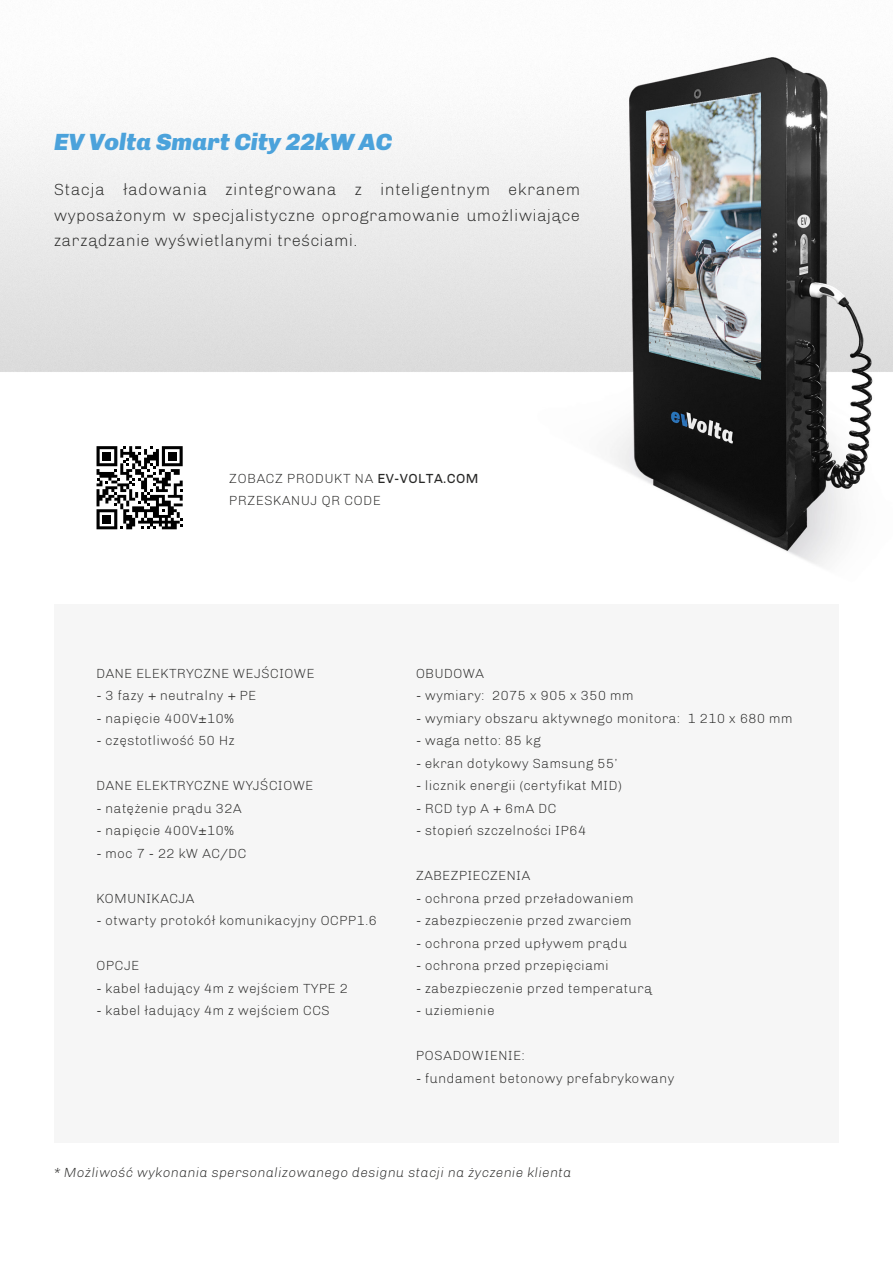
<style>
.page{position:relative;width:893px;height:1263px;background:#fff}
.page>*{position:absolute;margin:0;border:0;box-sizing:border-box;transform-origin:0 0}
.t1{font:italic 900 24px "Chivo";color:#4ba2db}
.t2{font:300 16.5px/25.5px "Chivo";letter-spacing:.02em;color:#282827;text-align:justify}
.t3{font:300 13.5px "Chivo";letter-spacing:.02em;color:#282827}
.t4{font:italic 300 13.5px "Chivo";letter-spacing:.02em;color:#282827}
.s1{font-weight:400}
</style>
<div class="page">
<img style="left:0;top:57px;width:893px;height:509px">
<div style="left:54px;top:605px;width:784px;height:538px;background:#f6f6f6"></div>
<svg style="left:97px;top:446px;width:86px;height:83px"></svg>
<div style="left:102px;top:452px;width:9px;height:8px;background:#000"></div>
<div style="left:168px;top:452px;width:9px;height:8px;background:#000"></div>
<div style="left:102px;top:515px;width:9px;height:9px;background:#000"></div>
<p class="t1" style="left:54px;top:128px;width:340px">EV Volta Smart City 22kW AC</p>
<p class="t2" style="left:54px;top:177px;width:528px">Stacja ładowania zintegrowana z inteligentnym ekranem wyposażonym w specjalistyczne oprogramowanie umożliwiające zarządzanie wyświetlanymi treściami.</p>
<p class="t3" style="left:229px;top:470px;width:251px">ZOBACZ PRODUKT NA <span class="s1">EV-VOLTA.COM</span></p>
<p class="t3" style="left:229px;top:493px;width:153px">PRZESKANUJ QR CODE</p>
<p class="t3" style="left:97px;top:665px;width:220px">DANE ELEKTRYCZNE WEJŚCIOWE</p>
<p class="t3" style="left:97px;top:688px;width:161px">- 3 fazy + neutralny + PE</p>
<p class="t3" style="left:97px;top:710px;width:139px">- napięcie 400V±10%</p>
<p class="t3" style="left:97px;top:733px;width:140px">- częstotliwość 50 Hz</p>
<p class="t3" style="left:97px;top:778px;width:219px">DANE ELEKTRYCZNE WYJŚCIOWE</p>
<p class="t3" style="left:97px;top:800px;width:147px">- natężenie prądu 32A</p>
<p class="t3" style="left:97px;top:823px;width:139px">- napięcie 400V±10%</p>
<p class="t3" style="left:97px;top:845px;width:152px">- moc 7 - 22 kW AC/DC</p>
<p class="t3" style="left:97px;top:890px;width:100px">KOMUNIKACJA</p>
<p class="t3" style="left:97px;top:913px;width:282px">- otwarty protokół komunikacyjny OCPP1.6</p>
<p class="t3" style="left:97px;top:958px;width:44px">OPCJE</p>
<p class="t3" style="left:97px;top:980px;width:253px">- kabel ładujący 4m z wejściem TYPE 2</p>
<p class="t3" style="left:97px;top:1003px;width:235px">- kabel ładujący 4m z wejściem CCS</p>
<p class="t3" style="left:416px;top:665px;width:70px">OBUDOWA</p>
<p class="t3" style="left:416px;top:688px;width:219px">- wymiary: 2075 x 905 x 350 mm</p>
<p class="t3" style="left:416px;top:710px;width:378px">- wymiary obszaru aktywnego monitora: 1 210 x 680 mm</p>
<p class="t3" style="left:416px;top:733px;width:127px">- waga netto: 85 kg</p>
<p class="t3" style="left:416px;top:755px;width:203px">- ekran dotykowy Samsung 55’</p>
<p class="t3" style="left:416px;top:778px;width:207px">- licznik energii (certyfikat MID)</p>
<p class="t3" style="left:416px;top:800px;width:142px">- RCD typ A + 6mA DC</p>
<p class="t3" style="left:416px;top:823px;width:172px">- stopień szczelności IP64</p>
<p class="t3" style="left:416px;top:868px;width:116px">ZABEZPIECZENIA</p>
<p class="t3" style="left:416px;top:890px;width:219px">- ochrona przed przeładowaniem</p>
<p class="t3" style="left:416px;top:913px;width:217px">- zabezpieczenie przed zwarciem</p>
<p class="t3" style="left:416px;top:935px;width:213px">- ochrona przed upływem prądu</p>
<p class="t3" style="left:416px;top:958px;width:195px">- ochrona przed przepięciami</p>
<p class="t3" style="left:416px;top:980px;width:238px">- zabezpieczenie przed temperaturą</p>
<p class="t3" style="left:416px;top:1003px;width:80px">- uziemienie</p>
<p class="t3" style="left:416px;top:1048px;width:111px">POSADOWIENIE:</p>
<p class="t3" style="left:416px;top:1070px;width:260px">- fundament betonowy prefabrykowany</p>
<p class="t4" style="left:54px;top:1164px;width:519px">* Możliwość wykonania spersonalizowanego designu stacji na życzenie klienta</p>
</div>
